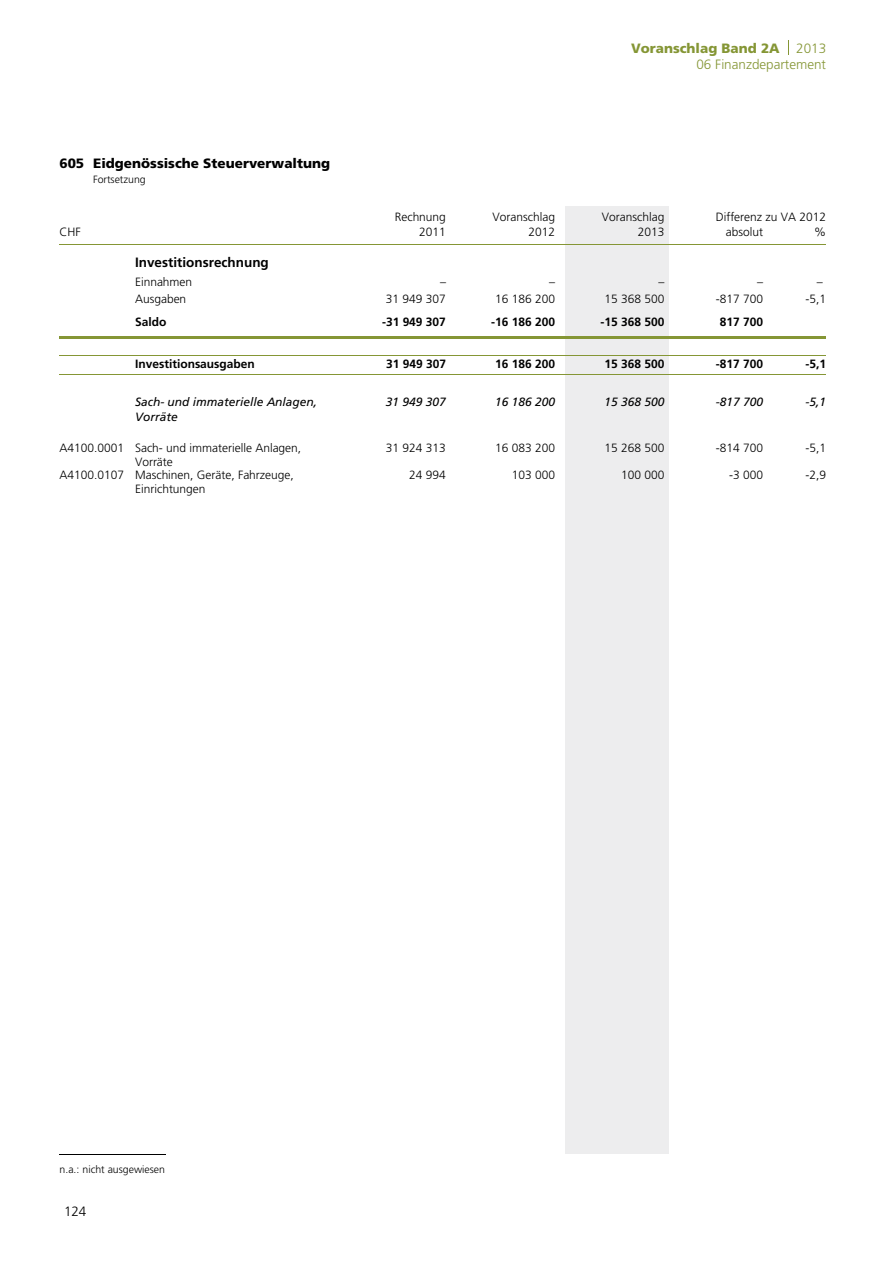
<style>
.page{position:relative;width:893px;height:1263px;background:#fff}
.page>*{position:absolute;margin:0;border:0;box-sizing:border-box;transform-origin:0 0}
.t1{font:300 13.5px/16px "Frutiger LT Std";color:#859635;text-align:right}
.t2{font:900 13.5px "Frutiger LT Std";color:#000}
.t3{font:700 13.5px "Frutiger LT Com";color:#000}
.t4{font:300 13.5px "Frutiger LT Std";color:#000}
.t5{font:300 12px/14.7px "Frutiger LT Std";color:#000}
.t6{font:700 12px "Frutiger LT Com";color:#000}
.t7{font:italic 12px/14.5px "Frutiger LT Com";color:#000}
.t8{font:300 10.5px "Frutiger LT Std";color:#000}
.s1{font-weight:900}
</style>
<div class="page">
<div style="left:566px;top:206px;width:102px;height:948px;background:#ededee"></div>
<svg style="left:788px;top:40px;width:1px;height:15px"></svg>
<hr style="left:59px;top:244px;width:767px;height:1px;background:#859635">
<hr style="left:59px;top:336px;width:767px;height:2px;background:#859635">
<hr style="left:59px;top:355px;width:767px;height:1px;background:#859635">
<hr style="left:59px;top:374px;width:767px;height:1px;background:#859635">
<hr style="left:59px;top:1154px;width:107px;height:1px;background:#000">
<p class="t2" style="left:59px;top:158px;width:272px">605 Eidgenössische Steuerverwaltung</p>
<p class="t8" style="left:93px;top:175px;width:54px">Fortsetzung</p>
<p class="t5" style="left:59px;top:225px;width:23px">CHF</p>
<p class="t5" style="left:395px;top:211px;width:53px;text-align:right">Rechnung<br>2011</p>
<p class="t5" style="left:493px;top:211px;width:64px;text-align:right">Voranschlag<br>2012</p>
<p class="t3" style="left:135px;top:257px;width:135px">Investitionsrechnung</p>
<p class="t5" style="left:135px;top:276px;width:59px">Einnahmen</p>
<p class="t5" style="left:440px;top:276px;width:7px">–</p>
<p class="t5" style="left:549px;top:275px;width:7px">–</p>
<p class="t1" style="left:631px;top:41px;width:196px"><span class="s1">Voranschlag Band 2A</span> 2013<br>06 Finanzdepartement</p>
<p class="t5" style="left:602px;top:211px;width:64px">Voranschlag</p>
<p class="t5" style="left:638px;top:225px;width:28px">2013</p>
<p class="t5" style="left:726px;top:211px;width:102px;text-indent:-10px">Differenz zu VA 2012 absolut</p>
<p class="t5" style="left:814px;top:225px;width:13px">%</p>
<p class="t5" style="left:658px;top:276px;width:7px">–</p>
<p class="t5" style="left:757px;top:276px;width:7px">–</p>
<p class="t5" style="left:817px;top:276px;width:7px">–</p>
<p class="t5" style="left:135px;top:292px;width:53px">Ausgaben</p>
<p class="t5" style="left:386px;top:292px;width:61px">31 949 307</p>
<p class="t5" style="left:716px;top:292px;width:49px">-817 700</p>
<p class="t5" style="left:495px;top:292px;width:61px">16 186 200</p>
<p class="t5" style="left:604px;top:292px;width:61px">15 368 500</p>
<p class="t5" style="left:805px;top:292px;width:22px">-5,1</p>
<p class="t6" style="left:135px;top:317px;width:33px">Saldo</p>
<p class="t6" style="left:382px;top:317px;width:65px">-31 949 307</p>
<p class="t6" style="left:491px;top:317px;width:65px">-16 186 200</p>
<p class="t6" style="left:720px;top:317px;width:45px">817 700</p>
<p class="t6" style="left:600px;top:317px;width:65px">-15 368 500</p>
<p class="t6" style="left:135px;top:359px;width:121px">Investitionsausgaben</p>
<p class="t6" style="left:386px;top:359px;width:61px">31 949 307</p>
<p class="t6" style="left:495px;top:359px;width:61px">16 186 200</p>
<p class="t6" style="left:604px;top:359px;width:61px">15 368 500</p>
<p class="t6" style="left:716px;top:359px;width:49px">-817 700</p>
<p class="t6" style="left:805px;top:359px;width:22px">-5,1</p>
<p class="t7" style="left:135px;top:396px;width:184px">Sach- und immaterielle Anlagen,<br>Vorräte</p>
<p class="t7" style="left:386px;top:396px;width:61px">31 949 307</p>
<p class="t7" style="left:716px;top:396px;width:49px">-817 700</p>
<p class="t7" style="left:805px;top:396px;width:22px">-5,1</p>
<p class="t7" style="left:495px;top:396px;width:61px">16 186 200</p>
<p class="t7" style="left:604px;top:396px;width:61px">15 368 500</p>
<p class="t5" style="left:135px;top:441px;width:168px;line-height:14px;text-indent:-76px">A4100.0001 Sach- und immaterielle Anlagen,<br>Vorräte</p>
<p class="t5" style="left:386px;top:441px;width:61px">31 924 313</p>
<p class="t5" style="left:716px;top:441px;width:49px">-814 700</p>
<p class="t5" style="left:805px;top:441px;width:22px">-5,1</p>
<p class="t5" style="left:495px;top:441px;width:61px">16 083 200</p>
<p class="t5" style="left:604px;top:441px;width:61px">15 268 500</p>
<p class="t5" style="left:135px;top:469px;width:160px;line-height:13.8px;text-indent:-76px">A4100.0107 Maschinen, Geräte, Fahrzeuge,<br>Einrichtungen</p>
<p class="t5" style="left:409px;top:469px;width:38px">24 994</p>
<p class="t5" style="left:729px;top:469px;width:35px">-3 000</p>
<p class="t5" style="left:805px;top:469px;width:22px">-2,9</p>
<p class="t5" style="left:512px;top:469px;width:45px">103 000</p>
<p class="t5" style="left:621px;top:469px;width:45px">100 000</p>
<p class="t8" style="left:60px;top:1165px;width:107px">n.a.: nicht ausgewiesen</p>
<p class="t4" style="left:64px;top:1206px;width:24px">124</p>
</div>
